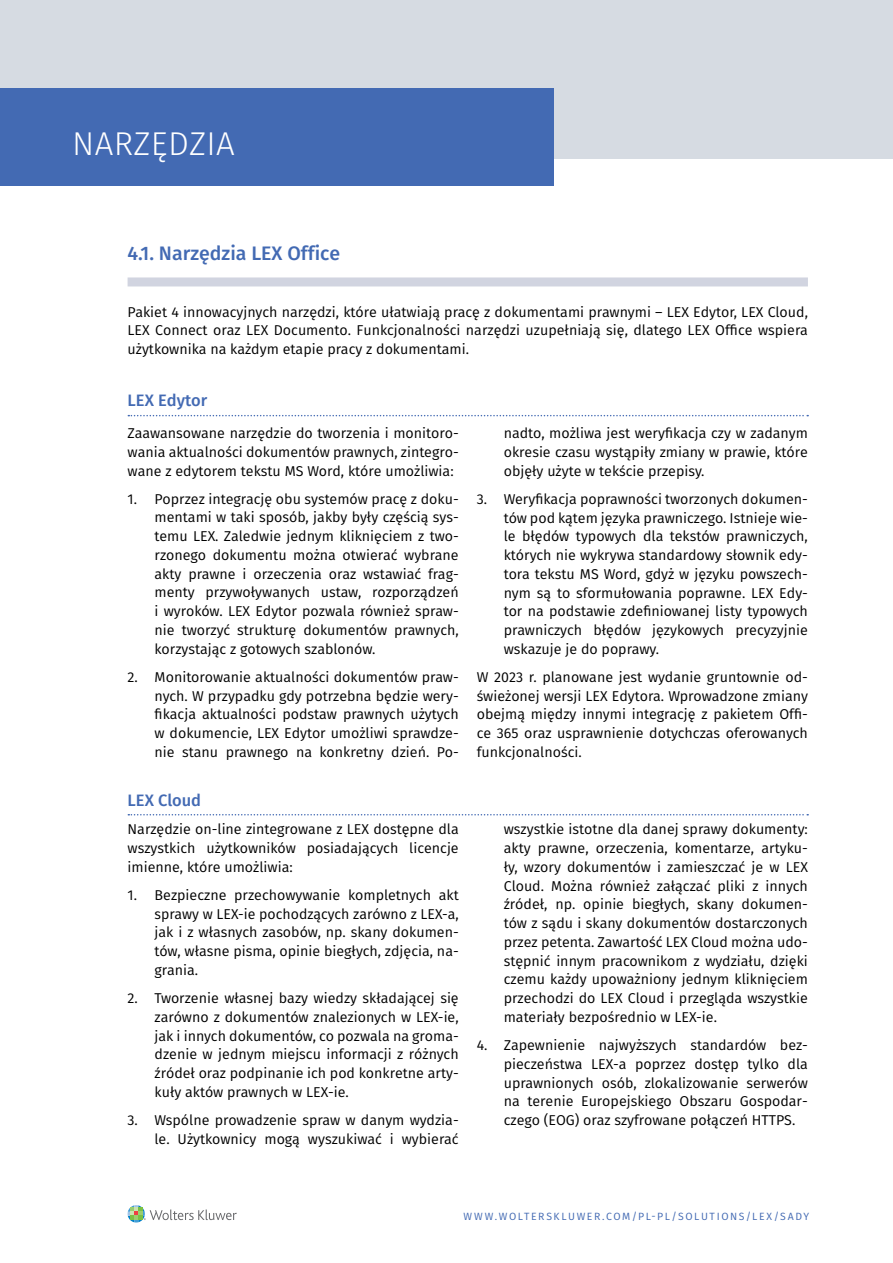
<style>
.page{position:relative;width:893px;height:1263px;background:#fff}
.page>*{position:absolute;margin:0;border:0;box-sizing:border-box;transform-origin:0 0}
.t1{font:300 33px "Fira Sans";letter-spacing:.01em;color:#fff}
.t2{font:500 19.5px "Fira Sans";color:#436ab3}
.t3{font:500 16.5px "Fira Sans";color:#436ab3}
.t4{font:14.25px/18.8px "Fira Sans";color:#000;text-align:justify}
.t5{font:10.5px "Fira Sans";letter-spacing:.15em;color:#436ab3}
</style>
<div class="page">
<svg style="left:128px;top:1205px;width:109px;height:17px"></svg>
<div style="left:128px;top:277px;width:680px;height:9px;background:#d1d4e0"></div>
<svg style="left:128px;top:415px;width:680px;height:1px"></svg>
<svg style="left:128px;top:814px;width:680px;height:1px"></svg>
<div style="left:0;top:0;width:893px;height:158px;background:#d6dbe2"></div>
<div style="left:0;top:88px;width:554px;height:98px;background:#436ab3"></div>
<h1 class="t1" style="left:72px;top:120px;width:164px">NARZĘDZIA</h1>
<h2 class="t2" style="left:128px;top:238px;width:214px">4.1. Narzędzia LEX Office</h2>
<p class="t4" style="left:128px;top:302px;width:682px">Pakiet 4 innowacyjnych narzędzi, które ułatwiają pracę z dokumentami prawnymi – LEX Edytor, LEX Cloud, LEX Connect oraz LEX Documento. Funkcjonalności narzędzi uzupełniają się, dlatego LEX Office wspiera użytkownika na każdym etapie pracy z dokumentami.</p>
<p class="t3" style="left:128px;top:387px;width:81px">LEX Edytor</p>
<p class="t4" style="left:128px;top:423px;width:333px">Zaawansowane narzędzie do tworzenia i monitoro&shy;wania aktualności dokumentów prawnych, zintegro&shy;wane z edytorem tekstu MS Word, które umożliwia:</p>
<p class="t4" style="left:155px;top:489px;width:306px;text-indent:-27px">1. Poprzez integrację obu systemów pracę z doku&shy;mentami w taki sposób, jakby były częścią sys&shy;temu LEX. Zaledwie jednym kliknięciem z two&shy;rzonego dokumentu można otwierać wybrane akty prawne i orzeczenia oraz wstawiać frag&shy;menty przywoływanych ustaw, rozporządzeń i wyroków. LEX Edytor pozwala również spraw&shy;nie tworzyć strukturę dokumentów prawnych, korzystając z gotowych szablonów.</p>
<p class="t4" style="left:155px;top:667px;width:306px;text-indent:-27px">2. Monitorowanie aktualności dokumentów praw&shy;nych. W przypadku gdy potrzebna będzie wery&shy;fikacja aktualności podstaw prawnych użytych w dokumencie, LEX Edytor umożliwi sprawdze&shy;nie stanu prawnego na konkretny dzień. Po-</p>
<p class="t4" style="left:504px;top:423px;width:306px">nadto, możliwa jest weryfikacja czy w zadanym okresie czasu wystąpiły zmiany w prawie, które objęły użyte w tekście przepisy.</p>
<p class="t4" style="left:504px;top:489px;width:306px;text-indent:-27px">3. Weryfikacja poprawności tworzonych dokumen&shy;tów pod kątem języka prawniczego. Istnieje wie&shy;le błędów typowych dla tekstów prawniczych, których nie wykrywa standardowy słownik edy&shy;tora tekstu MS Word, gdyż w języku powszech&shy;nym są to sformułowania poprawne. LEX Edy&shy;tor na podstawie zdefiniowanej listy typowych prawniczych błędów językowych precyzyjnie wskazuje je do poprawy.</p>
<p class="t4" style="left:477px;top:667px;width:333px">W 2023 r. planowane jest wydanie gruntownie od&shy;świeżonej wersji LEX Edytora. Wprowadzone zmiany obejmą między innymi integrację z pakietem Offi&shy;ce 365 oraz usprawnienie dotychczas oferowanych funkcjonalności.</p>
<p class="t3" style="left:128px;top:786px;width:75px">LEX Cloud</p>
<p class="t4" style="left:128px;top:820px;width:333px">Narzędzie on-line zintegrowane z LEX dostępne dla wszystkich użytkowników posiadających licencje imienne, które umożliwia:</p>
<p class="t4" style="left:155px;top:885px;width:306px;text-indent:-27px">1. Bezpieczne przechowywanie kompletnych akt sprawy w LEX-ie pochodzących zarówno z LEX-a, jak i z własnych zasobów, np. skany dokumen&shy;tów, własne pisma, opinie biegłych, zdjęcia, na&shy;grania.</p>
<p class="t4" style="left:155px;top:988px;width:306px;text-indent:-27px">2. Tworzenie własnej bazy wiedzy składającej się zarówno z dokumentów znalezionych w LEX-ie, jak i innych dokumentów, co pozwala na groma&shy;dzenie w jednym miejscu informacji z różnych źródeł oraz podpinanie ich pod konkretne arty&shy;kuły aktów prawnych w LEX-ie.</p>
<p class="t4" style="left:128px;top:1110px;width:333px;text-align:right">3. Wspólne prowadzenie spraw w danym wydzia&shy;le. Użytkownicy mogą wyszukiwać i wybierać</p>
<p class="t4" style="left:504px;top:820px;width:306px">wszystkie istotne dla danej sprawy dokumenty: akty prawne, orzeczenia, komentarze, artyku&shy;ły, wzory dokumentów i zamieszczać je w LEX Cloud. Można również załączać pliki z innych źródeł, np. opinie biegłych, skany dokumen&shy;tów z sądu i skany dokumentów dostarczonych przez petenta. Zawartość LEX Cloud można udo&shy;stępnić innym pracownikom z wydziału, dzięki czemu każdy upoważniony jednym kliknięciem przechodzi do LEX Cloud i przegląda wszystkie materiały bezpośrednio w LEX-ie.</p>
<p class="t4" style="left:504px;top:1035px;width:306px;text-indent:-27px">4. Zapewnienie najwyższych standardów bez&shy;pieczeństwa LEX-a poprzez dostęp tylko dla uprawnionych osób, zlokalizowanie serwerów na terenie Europejskiego Obszaru Gospodar&shy;czego (EOG) oraz szyfrowane połączeń HTTPS.</p>
<p class="t5" style="left:464px;top:1208px;width:347px">WWW.WOLTERSKLUWER.COM/PL-PL/SOLUTIONS/LEX/SADY</p>
</div>
